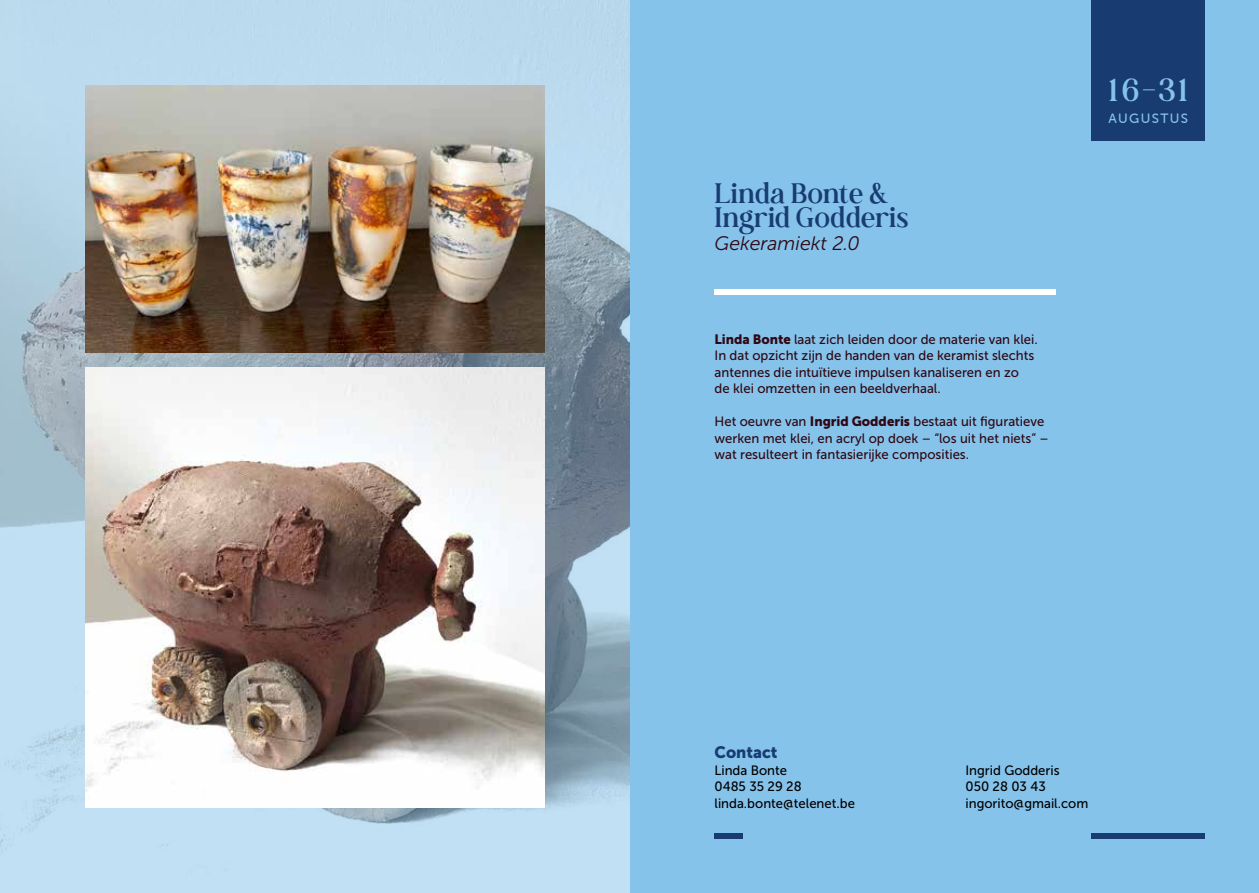
<style>
.page{position:relative;width:1259px;height:893px;background:#86c3eb}
.page>*{position:absolute;margin:0;border:0;box-sizing:border-box;transform-origin:0 0}
.t1{font:25.5px "Andine";color:#86c3eb}
.t2{font:22.5px/24px "Andine";color:#183c71}
.t3{font:italic 19.5px "Museo Sans 300";color:#300813}
.t4{font:16.5px "Museo Sans 900";color:#183c71}
.t5{font:13.5px/16.5px "Museo Sans 500";color:#300813}
.t6{font:13.5px/16.5px "Museo Sans 500";color:#000}
.t7{font:13.5px "Museo Sans Rounded 500";letter-spacing:.1em;color:#86c3eb}
.s1{font-family:"Museo Sans 900"}
</style>
<div class="page">
<div style="left:1091px;top:834px;width:114px;height:5px;background:#183c71"></div>
<div style="left:714px;top:834px;width:29px;height:5px;background:#183c71"></div>
<img style="left:0;top:0;width:629px;height:893px">
<div style="left:1091px;top:0;width:114px;height:140px;background:#183c71"></div>
<img style="left:85px;top:85px;width:459px;height:268px">
<img style="left:85px;top:368px;width:459px;height:440px">
<div style="left:714px;top:289px;width:341px;height:5px;background:#fff"></div>
<h2 class="t2" style="left:714px;top:180px;width:196px">Linda Bonte &amp;<br>Ingrid Godderis</h2>
<h3 class="t3" style="left:714px;top:232px;width:147px">Gekeramiekt 2.0</h3>
<p class="t5" style="left:714px;top:331px;width:325px"><span class="s1">Linda Bonte</span> laat zich leiden door de materie van klei.<br>In dat opzicht zijn de handen van de keramist slechts antennes die intuïtieve impulsen kanaliseren en zo<br>de klei omzetten in een beeldverhaal.</p>
<p class="t5" style="left:714px;top:414px;width:336px">Het oeuvre van <span class="s1">Ingrid Godderis</span> bestaat uit figuratieve werken met klei, en acryl op doek – “los uit het niets” – wat resulteert in fantasierijke composities.</p>
<h1 class="t1" style="left:1108px;top:68px;width:81px">16-31</h1>
<p class="t7" style="left:1108px;top:111px;width:81px">AUGUSTUS</p>
<p class="t4" style="left:714px;top:743px;width:64px">Contact</p>
<p class="t6" style="left:714px;top:762px;width:142px">Linda Bonte<br>0485 35 29 28 linda.bonte@telenet.be</p>
<p class="t6" style="left:965px;top:762px;width:124px">Ingrid Godderis<br>050 28 03 43 ingorito@gmail.com</p>
</div>
